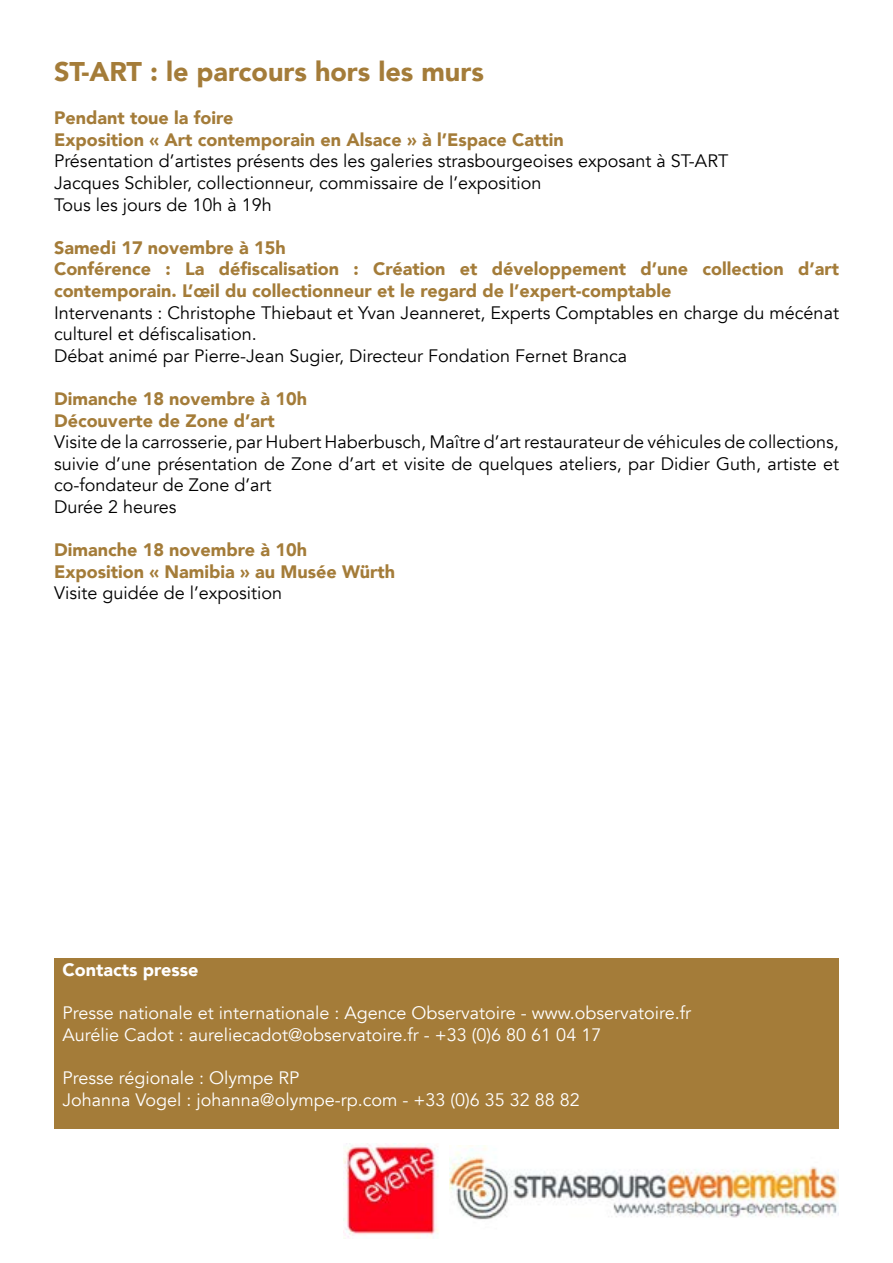
<style>
.page{position:relative;width:893px;height:1263px;background:#fff}
.page>*{position:absolute;margin:0;border:0;box-sizing:border-box;transform-origin:0 0}
.t1{font:900 27px "Avenir";color:#a47c39}
.t2{font:18px/21.6px "Avenir";color:#000}
.t3{font:900 18px/21.6px "Avenir";color:#a47c39}
.t4{font:18px/21.6px "Avenir";color:#fff}
.t5{font:900 18px "Avenir";color:#fff}
</style>
<div class="page">
<img style="left:343px;top:1143px;width:95px;height:96px">
<img style="left:450px;top:1145px;width:389px;height:75px">
<div style="left:54px;top:958px;width:785px;height:170px;background:#a47c39"></div>
<h1 class="t1" style="left:54px;top:48px;width:431px">ST-ART : le parcours hors les murs</h1>
<p class="t3" style="left:54px;top:107px;width:511px">Pendant toue la foire<br>Exposition « Art contemporain en Alsace » à l’Espace Cattin</p>
<p class="t2" style="left:54px;top:151px;width:676px">Présentation d’artistes présents des les galeries strasbourgeoises exposant à ST-ART<br>Jacques Schibler, collectionneur, commissaire de l’exposition<br>Tous les jours de 10h à 19h</p>
<p class="t3" style="left:54px;top:236px;width:786px">Samedi 17 novembre à 15h<br>Conférence : La défiscalisation : Création et développement d’une collection d’art contemporain. L’œil du collectionneur et le regard de l’expert-comptable</p>
<p class="t2" style="left:54px;top:302px;width:786px">Intervenants : Christophe Thiebaut et Yvan Jeanneret, Experts Comptables en charge du mécénat culturel et défiscalisation.<br>Débat animé par Pierre-Jean Sugier, Directeur Fondation Fernet Branca</p>
<p class="t3" style="left:54px;top:387px;width:255px">Dimanche 18 novembre à 10h<br>Découverte de Zone d’art</p>
<p class="t2" style="left:54px;top:432px;width:786px">Visite de la carrosserie, par Hubert Haberbusch, Maître d’art restaurateur de véhicules de collections, suivie d’une présentation de Zone d’art et visite de quelques ateliers, par Didier Guth, artiste et co-fondateur de Zone d’art<br>Durée 2 heures</p>
<p class="t3" style="left:54px;top:539px;width:343px">Dimanche 18 novembre à 10h<br>Exposition « Namibia » au Musée Würth</p>
<p class="t2" style="left:54px;top:583px;width:230px">Visite guidée de l’exposition</p>
<p class="t5" style="left:63px;top:954px;width:137px">Contacts presse</p>
<p class="t4" style="left:63px;top:1003px;width:630px">Presse nationale et internationale : Agence Observatoire - www.observatoire.fr<br>Aurélie Cadot : aureliecadot@observatoire.fr - +33 (0)6 80 61 04 17</p>
<p class="t4" style="left:63px;top:1067px;width:519px">Presse régionale : Olympe RP<br>Johanna Vogel : johanna@olympe-rp.com - +33 (0)6 35 32 88 82</p>
</div>
